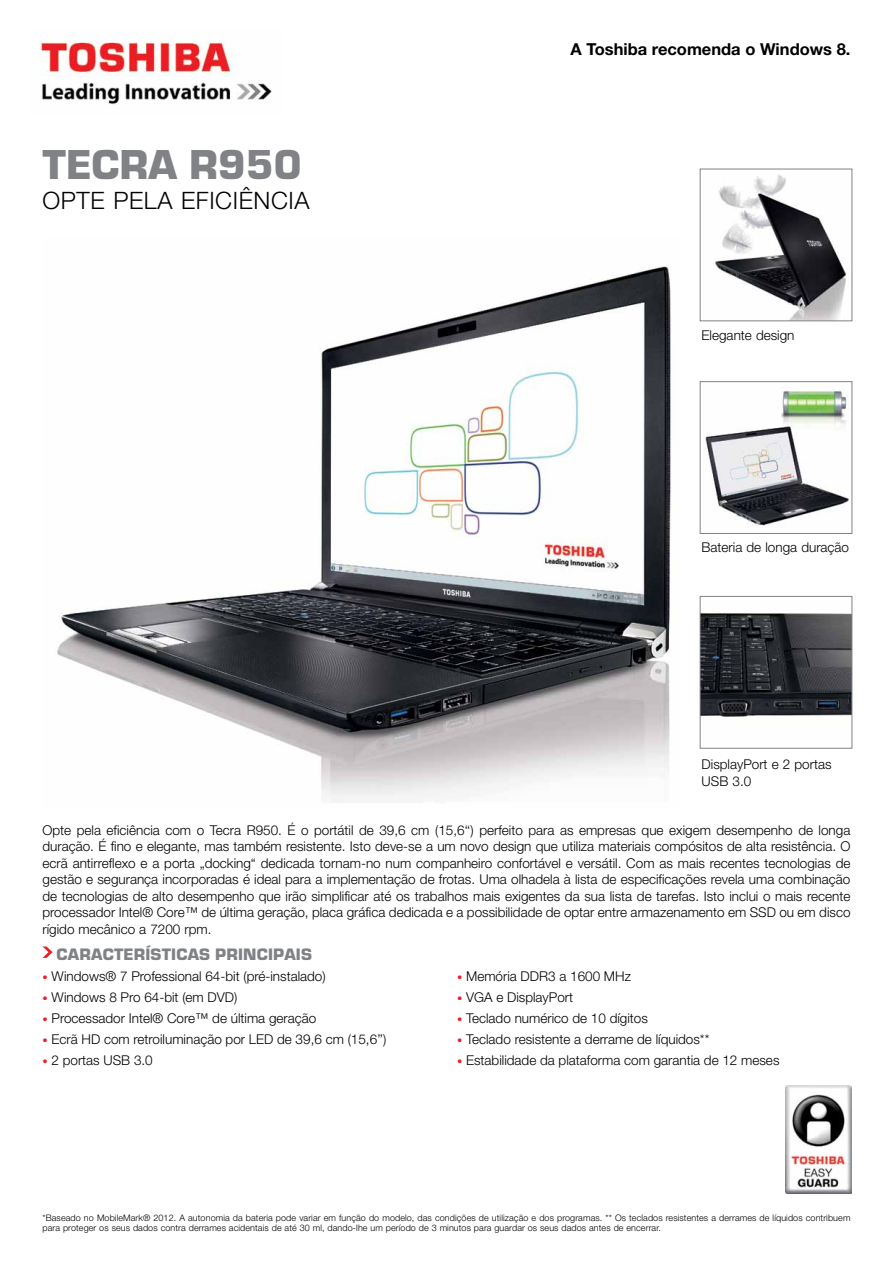
<style>
.page{position:relative;width:893px;height:1263px;background:#fff}
.page>*{position:absolute;margin:0;border:0;box-sizing:border-box;transform-origin:0 0}
.t1{font:900 43.5px "Eurostile";color:#808285}
.t2{font:300 24px "Helvetica Neue LT Pro";letter-spacing:.025em;color:#000}
.t3{font:900 17.25px "Eurostile";letter-spacing:.01em;color:#808285}
.t4{font:700 16.5px "Helvetica Neue LT Pro";color:#000}
.t5{font:300 13.5px/16.5px "Helvetica Neue LT Pro";color:#000}
.t6{font:300 9px/10.5px "Helvetica Neue LT Pro";letter-spacing:.01em;color:#000}
.s1{font-size:10.5px;color:#ed1d24}
</style>
<div class="page">
<img style="left:39px;top:41px;width:233px;height:64px">
<svg style="left:43px;top:946px;width:10px;height:12px"></svg>
<img style="left:57px;top:266px;width:614px;height:536px">
<img style="left:713px;top:175px;width:137px;height:144px">
<div style="left:700px;top:169px;width:152px;height:152px;border:1px solid #808285"></div>
<img style="left:705px;top:390px;width:144px;height:136px">
<div style="left:700px;top:381px;width:152px;height:153px;border:1px solid #808285"></div>
<img style="left:702px;top:613px;width:148px;height:104px">
<div style="left:700px;top:596px;width:152px;height:153px;border:1px solid #808285"></div>
<img style="left:785px;top:1086px;width:66px;height:107px">
<h1 class="t1" style="left:43px;top:141px;width:261px">TECRA R950</h1>
<h2 class="t2" style="left:43px;top:186px;width:269px">OPTE PELA EFICIÊNCIA</h2>
<p class="t4" style="left:571px;top:39px;width:281px">A Toshiba recomenda o Windows 8.</p>
<p class="t5" style="left:702px;top:326px;width:94px">Elegante design</p>
<p class="t5" style="left:702px;top:539px;width:149px">Bateria de longa duração</p>
<p class="t5" style="left:702px;top:756px;width:131px">DisplayPort e 2 portas<br>USB 3.0</p>
<p class="t5" style="left:43px;top:821px;width:809px;text-align:justify">Opte pela eficiência com o Tecra R950. É o portátil de 39,6 cm (15,6‘‘) perfeito para as empresas que exigem desempenho de longa duração. É fino e elegante, mas também resistente. Isto deve-se a um novo design que utiliza materiais compósitos de alta resistência. O ecrã antirreflexo e a porta „docking“ dedicada tornam-no num companheiro confortável e versátil. Com as mais recentes tecnologias de gestão e segurança incorporadas é ideal para a implementação de frotas. Uma olhadela à lista de especificações revela uma combinação de tecnologias de alto desempenho que irão simplificar até os trabalhos mais exigentes da sua lista de tarefas. Isto inclui o mais recente processador Intel® Core™ de última geração, placa gráfica dedicada e a possibilidade de optar entre armazenamento em SSD ou em disco rígido mecânico a 7200 rpm.</p>
<p class="t5" style="left:43px;top:967px;width:285px"><span class="s1">•</span> Windows® 7 Professional 64-bit (pré-instalado)</p>
<p class="t5" style="left:43px;top:988px;width:196px"><span class="s1">•</span> Windows 8 Pro 64-bit (em DVD)</p>
<p class="t5" style="left:43px;top:1009px;width:275px"><span class="s1">•</span> Processador Intel® Core™ de última geração</p>
<p class="t5" style="left:43px;top:1030px;width:345px"><span class="s1">•</span> Ecrã HD com retroiluminação por LED de 39,6 cm (15,6’’)</p>
<p class="t5" style="left:43px;top:1051px;width:112px"><span class="s1">•</span> 2 portas USB 3.0</p>
<p class="t3" style="left:57px;top:945px;width:257px">CARACTERÍSTICAS PRINCIPAIS</p>
<p class="t5" style="left:457px;top:967px;width:175px"><span class="s1">•</span> Memória DDR3 a 1600 MHz</p>
<p class="t5" style="left:457px;top:988px;width:118px"><span class="s1">•</span> VGA e DisplayPort</p>
<p class="t5" style="left:457px;top:1009px;width:192px"><span class="s1">•</span> Teclado numérico de 10 dígitos</p>
<p class="t5" style="left:457px;top:1030px;width:254px"><span class="s1">•</span> Teclado resistente a derrame de líquidos**</p>
<p class="t5" style="left:457px;top:1051px;width:324px"><span class="s1">•</span> Estabilidade da plataforma com garantia de 12 meses</p>
<p class="t6" style="left:43px;top:1212px;width:809px">*Baseado no MobileMark® 2012. A autonomia da bateria pode variar em função do modelo, das condições de utilização e dos programas. ** Os teclados resistentes a derrames de líquidos contribuem para proteger os seus dados contra derrames acidentais de até 30 ml, dando-lhe um período de 3 minutos para guardar os seus dados antes de encerrar.</p>
</div>
